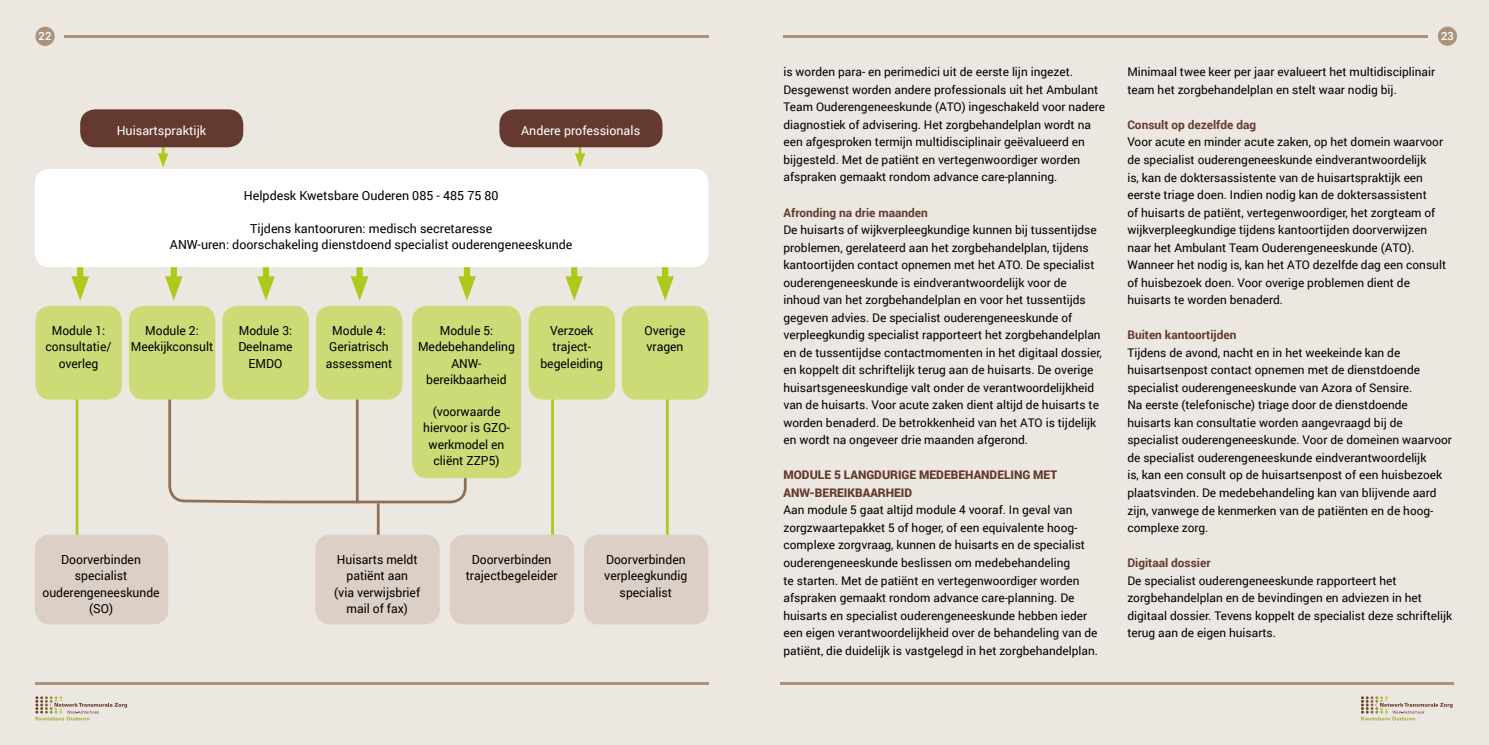
<style>
.page{position:relative;width:1489px;height:745px;background:#fff}
.page>*{position:absolute;margin:0;border:0;box-sizing:border-box;transform-origin:0 0}
.t1{font:12.5px/16.2px "Roboto";color:#000;text-align:center}
.t2{font:12.5px "Roboto";color:#fff}
.t3{font:11.88px/17.5px "Roboto";color:#000}
.t4{font:700 11.88px "Roboto";color:#643a2f}
.t5{font:900 11.88px/17.5px "Roboto";color:#643a2f}
.t6{font:500 11.25px "Roboto";color:#fff}
</style>
<div class="page">
<div style="left:745px;top:0;width:743px;height:744px;background:#ede7e2"></div>
<div style="left:0;top:0;width:745px;height:744px;background:#ede7e2"></div>
<hr style="left:377px;top:503px;width:2px;height:82px;background:#8d6f55">
<svg style="left:167px;top:391px;width:301px;height:113px"></svg>
<hr style="left:76px;top:356px;width:2px;height:185px;background:#adc91b">
<hr style="left:666px;top:356px;width:2px;height:185px;background:#adc91b">
<hr style="left:551px;top:356px;width:3px;height:185px;background:#adc91b">
<hr style="left:162px;top:134px;width:2px;height:24px;background:#adc91b">
<svg style="left:158px;top:153px;width:10px;height:14px"></svg>
<div style="left:77px;top:267px;width:6px;height:19px;background:#adc91b"></div>
<svg style="left:71px;top:276px;width:18px;height:24px"></svg>
<div style="left:263px;top:267px;width:6px;height:19px;background:#adc91b"></div>
<svg style="left:257px;top:276px;width:18px;height:24px"></svg>
<div style="left:571px;top:267px;width:6px;height:19px;background:#adc91b"></div>
<svg style="left:565px;top:276px;width:18px;height:24px"></svg>
<div style="left:171px;top:267px;width:6px;height:19px;background:#adc91b"></div>
<svg style="left:165px;top:276px;width:18px;height:24px"></svg>
<div style="left:464px;top:267px;width:6px;height:19px;background:#adc91b"></div>
<svg style="left:458px;top:276px;width:18px;height:24px"></svg>
<div style="left:356px;top:267px;width:6px;height:19px;background:#adc91b"></div>
<svg style="left:351px;top:276px;width:17px;height:24px"></svg>
<div style="left:662px;top:267px;width:6px;height:19px;background:#adc91b"></div>
<svg style="left:656px;top:276px;width:18px;height:24px"></svg>
<hr style="left:578px;top:134px;width:3px;height:24px;background:#adc91b">
<svg style="left:575px;top:153px;width:10px;height:14px"></svg>
<div style="left:80px;top:109px;width:163px;height:38px;background:#643a2f;border-radius:15px"></div>
<div style="left:35px;top:305px;width:87px;height:94px;background:#cddb76;border-radius:15px"></div>
<div style="left:35px;top:534px;width:133px;height:90px;background:#dcd0c6;border-radius:15px"></div>
<div style="left:315px;top:534px;width:125px;height:90px;background:#dcd0c6;border-radius:15px"></div>
<div style="left:450px;top:534px;width:124px;height:90px;background:#dcd0c6;border-radius:15px"></div>
<div style="left:584px;top:534px;width:124px;height:90px;background:#dcd0c6;border-radius:15px"></div>
<div style="left:129px;top:305px;width:86px;height:94px;background:#cddb76;border-radius:15px"></div>
<div style="left:222px;top:305px;width:87px;height:94px;background:#cddb76;border-radius:15px"></div>
<div style="left:316px;top:305px;width:86px;height:94px;background:#cddb76;border-radius:15px"></div>
<div style="left:412px;top:305px;width:109px;height:173px;background:#cddb76;border-radius:15px"></div>
<div style="left:528px;top:305px;width:87px;height:94px;background:#cddb76;border-radius:15px"></div>
<div style="left:621px;top:305px;width:87px;height:94px;background:#cddb76;border-radius:15px"></div>
<div style="left:499px;top:109px;width:163px;height:38px;background:#643a2f;border-radius:15px"></div>
<div style="left:35px;top:169px;width:673px;height:98px;background:#fff;border-radius:14px"></div>
<div style="left:1437px;top:27px;width:19px;height:19px;background:#ad927b;border-radius:50%"></div>
<hr style="left:783px;top:35px;width:645px;height:2px;background:#ad927b">
<div style="left:35px;top:27px;width:20px;height:19px;background:#ad927b;border-radius:50%"></div>
<hr style="left:64px;top:35px;width:645px;height:2px;background:#ad927b">
<svg style="left:1361px;top:696px;width:91px;height:24px"></svg>
<hr style="left:35px;top:681px;width:674px;height:3px;background:#ad927b">
<svg style="left:35px;top:696px;width:92px;height:24px"></svg>
<hr style="left:780px;top:681px;width:673px;height:3px;background:#ad927b">
<p class="t6" style="left:39px;top:28px;width:14px">22</p>
<p class="t6" style="left:1440px;top:28px;width:14px">23</p>
<p class="t3" style="left:783px;top:63px;width:323px">is worden para- en perimedici uit de eerste lijn ingezet.<br>Desgewenst worden andere professionals uit het Ambulant Team Ouderengeneeskunde (ATO) ingeschakeld voor nadere diagnostiek of advisering. Het zorgbehandelplan wordt na een afgesproken termijn multidisciplinair geëvalueerd en bijgesteld. Met de patiënt en vertegenwoordiger worden afspraken gemaakt rondom advance care-planning.</p>
<p class="t4" style="left:783px;top:204px;width:146px">Afronding na drie maanden</p>
<p class="t3" style="left:783px;top:220px;width:320px">De huisarts of wijkverpleegkundige kunnen bij tussentijdse problemen, gerelateerd aan het zorgbehandelplan, tijdens kantoortijden contact opnemen met het ATO. De specialist ouderengeneeskunde is eindverantwoordelijk voor de inhoud van het zorgbehandelplan en voor het tussentijds gegeven advies. De specialist ouderengeneeskunde of verpleegkundig specialist rapporteert het zorgbehandelplan en de tussentijdse contactmomenten in het digitaal dossier, en koppelt dit schriftelijk terug aan de huisarts. De overige huisartsgeneeskundige valt onder de verantwoordelijkheid van de huisarts. Voor acute zaken dient altijd de huisarts te worden benaderd. De betrokkenheid van het ATO is tijdelijk en wordt na ongeveer drie maanden afgerond.</p>
<p class="t5" style="left:783px;top:465px;width:275px">MODULE 5 LANGDURIGE MEDEBEHANDELING MET<br>ANW-BEREIKBAARHEID</p>
<p class="t3" style="left:783px;top:500px;width:316px">Aan module 5 gaat altijd module 4 vooraf. In geval van zorgzwaartepakket 5 of hoger, of een equivalente hoog&shy;complexe zorgvraag, kunnen de huisarts en de specialist ouderengeneeskunde beslissen om medebehandeling<br>te starten. Met de patiënt en vertegenwoordiger worden afspraken gemaakt rondom advance care-planning. De huisarts en specialist ouderengeneeskunde hebben ieder een eigen verantwoordelijkheid over de behandeling van de patiënt, die duidelijk is vastgelegd in het zorgbehandelplan.</p>
<p class="t3" style="left:1127px;top:63px;width:309px">Minimaal twee keer per jaar evalueert het multidisciplinair team het zorgbehandelplan en stelt waar nodig bij.</p>
<p class="t4" style="left:1127px;top:116px;width:130px">Consult op dezelfde dag</p>
<p class="t3" style="left:1127px;top:133px;width:320px">Voor acute en minder acute zaken, op het domein waarvoor de specialist ouderengeneeskunde eindverantwoordelijk<br>is, kan de doktersassistente van de huisartspraktijk een eerste triage doen. Indien nodig kan de doktersassistent<br>of huisarts de patiënt, vertegenwoordiger, het zorgteam of wijkverpleegkundige tijdens kantoortijden doorverwijzen naar het Ambulant Team Ouderengeneeskunde (ATO).<br>Wanneer het nodig is, kan het ATO dezelfde dag een consult of huisbezoek doen. Voor overige problemen dient de huisarts te worden benaderd.</p>
<p class="t4" style="left:1127px;top:326px;width:111px">Buiten kantoortijden</p>
<p class="t3" style="left:1127px;top:343px;width:326px">Tijdens de avond, nacht en in het weekeinde kan de huisartsenpost contact opnemen met de dienstdoende specialist ouderengeneeskunde van Azora of Sensire.<br>Na eerste (telefonische) triage door de dienstdoende huisarts kan consultatie worden aangevraagd bij de specialist ouderengeneeskunde. Voor de domeinen waarvoor de specialist ouderengeneeskunde eindverantwoordelijk<br>is, kan een consult op de huisartsenpost of een huisbezoek plaatsvinden. De medebehandeling kan van blijvende aard zijn, vanwege de kenmerken van de patiënten en de hoog&shy;complexe zorg.</p>
<p class="t4" style="left:1127px;top:554px;width:85px">Digitaal dossier</p>
<p class="t3" style="left:1127px;top:570px;width:326px">De specialist ouderengeneeskunde rapporteert het zorgbehandelplan en de bevindingen en adviezen in het digitaal dossier. Tevens koppelt de specialist deze schriftelijk terug aan de eigen huisarts.</p>
<p class="t2" style="left:521px;top:122px;width:120px">Andere professionals</p>
<p class="t2" style="left:117px;top:122px;width:91px">Huisartspraktijk</p>
<p class="t1" style="left:244px;top:187px;width:256px">Helpdesk Kwetsbare Ouderen 085 - 485 75 80</p>
<p class="t1" style="left:170px;top:219px;width:404px">Tijdens kantooruren: medisch secretaresse<br>ANW-uren: doorschakeling dienstdoend specialist ouderengeneeskunde</p>
<p class="t1" style="left:46px;top:322px;width:67px">Module 1: consultatie/ overleg</p>
<p class="t1" style="left:131px;top:322px;width:84px">Module 2:<br>Meekijkconsult</p>
<p class="t1" style="left:238px;top:322px;width:56px">Module 3:<br>Deelname<br>EMDO</p>
<p class="t1" style="left:326px;top:322px;width:68px">Module 4:<br>Geriatrisch assessment</p>
<p class="t1" style="left:418px;top:322px;width:98px">Module 5:<br>Medebehandeling<br>ANW&shy;bereikbaarheid</p>
<p class="t1" style="left:423px;top:403px;width:88px">(voorwaarde hiervoor is GZO&shy;werkmodel en cliënt ZZP5)</p>
<p class="t1" style="left:540px;top:322px;width:64px">Verzoek traject&shy;begeleiding</p>
<p class="t1" style="left:644px;top:322px;width:43px;text-align:left">Overige vragen</p>
<p class="t1" style="left:43px;top:550px;width:119px">Doorverbinden specialist ouderengeneeskunde (SO)</p>
<p class="t1" style="left:334px;top:550px;width:87px">Huisarts meldt patiënt aan<br>(via verwijsbrief mail of fax)</p>
<p class="t1" style="left:466px;top:550px;width:93px">Doorverbinden trajectbegeleider</p>
<p class="t1" style="left:604px;top:550px;width:85px">Doorverbinden verpleegkundig specialist</p>
</div>
